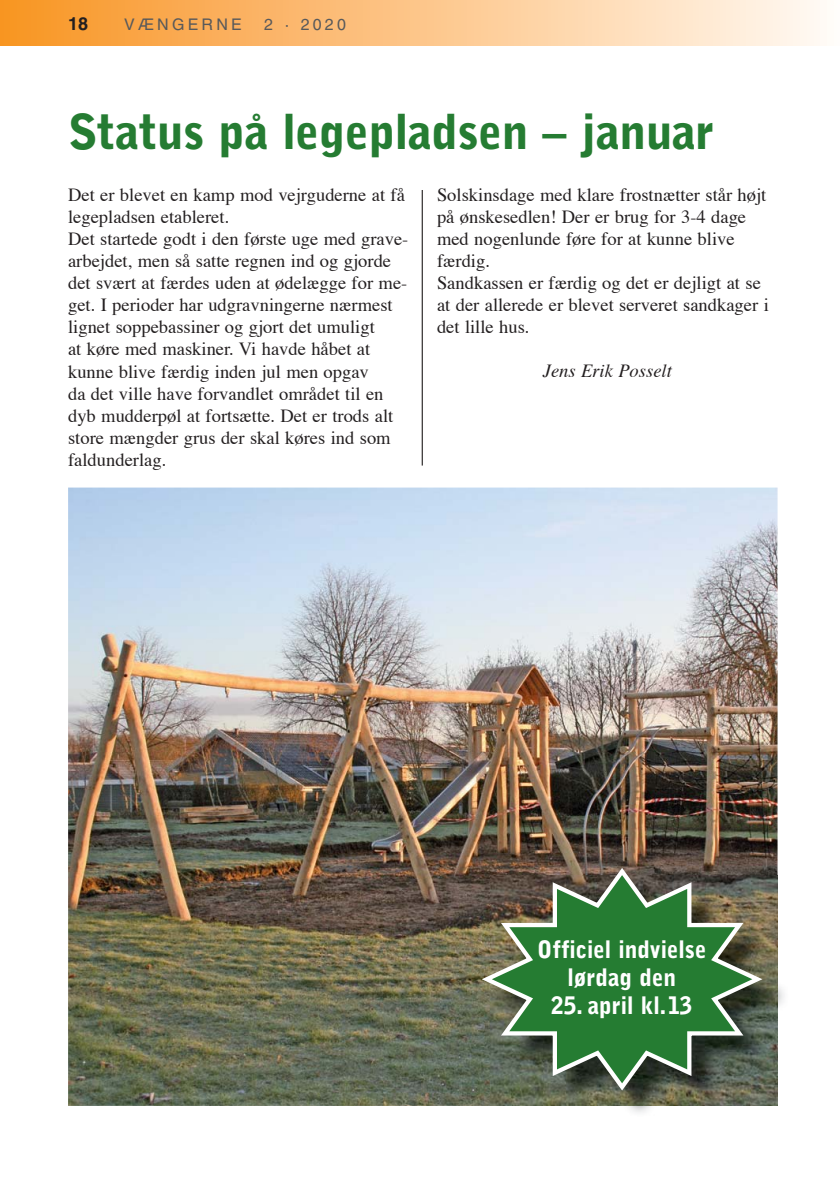
<style>
.page{position:relative;width:840px;height:1191px;background:#fff}
.page>*{position:absolute;margin:0;border:0;box-sizing:border-box;transform-origin:0 0}
.t1{font:900 48px "Bell Gothic Std";letter-spacing:-.01em;color:#257c32}
.t2{font:900 24px/28px "Bell Gothic Std";color:#fff;text-align:center;scale:.95 1}
.t3{font:18.4px/22px "Times";color:#231f20}
.t4{font:italic 18.4px "Times";color:#231f20}
.t5{font:700 18px "Helvetica";color:#231f20}
.t6{font:16px "Helvetica";letter-spacing:.2em;color:#58595b}
</style>
<div class="page">
<hr style="left:421px;top:190px;width:1px;height:275px;background:#231f20">
<div style="left:0;top:0;width:839px;height:45px;background:linear-gradient(to right,#f99422,#fffaf5)"></div>
<img style="left:68px;top:487px;width:709px;height:619px">
<img style="left:628px;top:875px;width:156px;height:238px">
<img style="left:490px;top:875px;width:287px;height:231px">
<img style="left:480px;top:860px;width:292px;height:237px">
<svg style="left:491px;top:872px;width:260px;height:211px"></svg>
<p class="t5" style="left:68px;top:17px;width:22px">18</p>
<p class="t6" style="left:124px;top:18px;width:119px">VÆNGERNE</p>
<p class="t6" style="left:264px;top:18px;width:83px">2 · 2020</p>
<h1 class="t1" style="left:68px;top:112px;width:647px">Status på legepladsen – januar</h1>
<p class="t3" style="left:68px;top:186px;width:341px">Det er blevet en kamp mod vejrguderne at få legepladsen etableret.<br>Det startede godt i den første uge med grave&shy;arbejdet, men så satte regnen ind og gjorde det svært at færdes uden at ødelægge for me&shy;get. I perioder har udgravningerne nærmest lignet soppebassiner og gjort det umuligt<br>at køre med maskiner. Vi havde håbet at kunne blive færdig inden jul men opgav<br>da det ville have forvandlet området til en dyb mudderpøl at fortsætte. Det er trods alt store mængder grus der skal køres ind som faldunderlag.</p>
<p class="t3" style="left:437px;top:186px;width:333px">Solskinsdage med klare frostnætter står højt på ønskesedlen! Der er brug for 3-4 dage med nogenlunde føre for at kunne blive færdig.<br>Sandkassen er færdig og det er dejligt at se at der allerede er blevet serveret sandkager i det lille hus.</p>
<p class="t4" style="left:542px;top:364px;width:130px">Jens Erik Posselt</p>
<h2 class="t2" style="left:537px;top:936px;width:180px">Officiel indvielse lørdag den</h2>
<h2 class="t2" style="left:550px;top:992px;width:150px">25. april kl. 13</h2>
</div>
